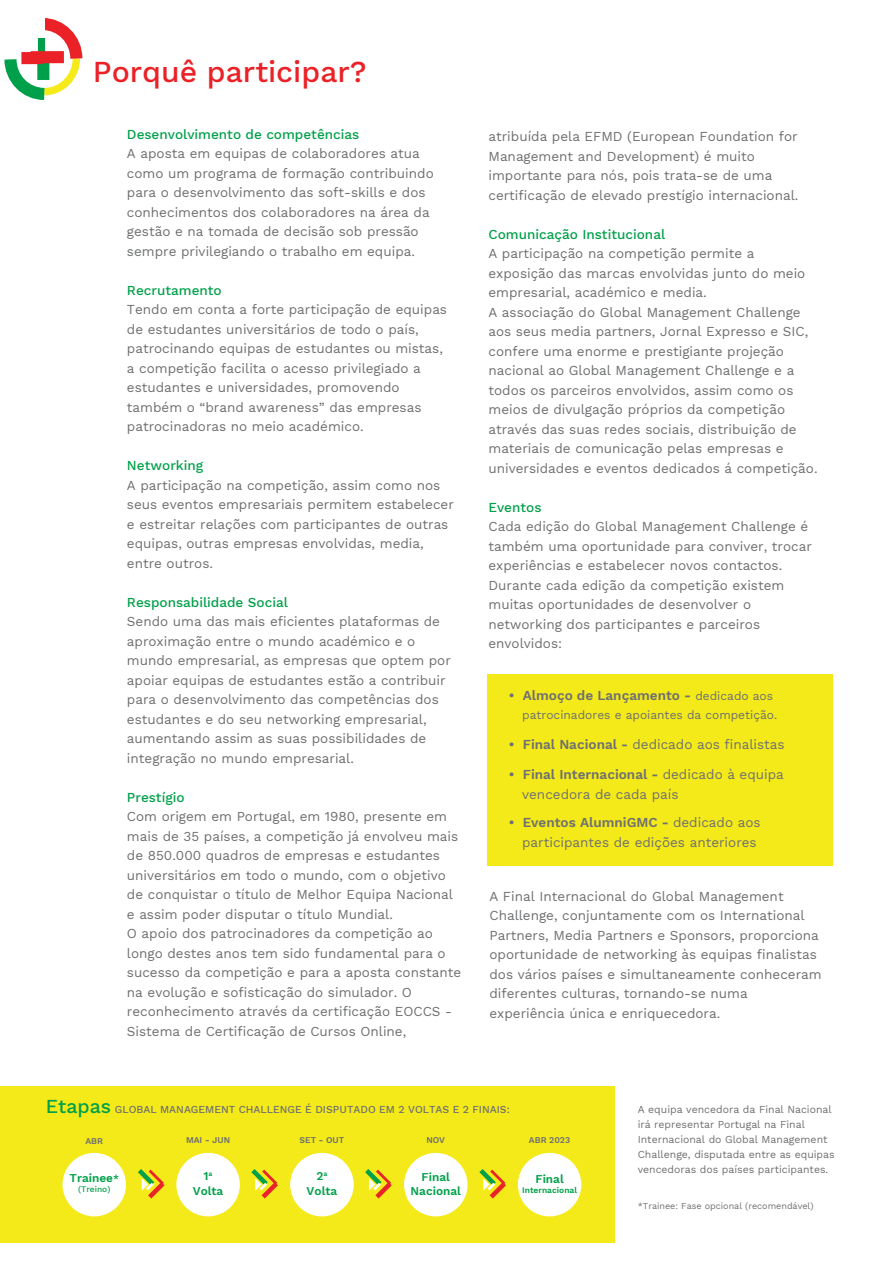
<style>
.page{position:relative;width:893px;height:1263px;background:#fff}
.page>*{position:absolute;margin:0;border:0;box-sizing:border-box;transform-origin:0 0}
.t1{font:500 30px "Work Sans";color:#ea2227}
.t2{font:13.5px/19.5px "Work Sans";color:#6e6f71}
.t3{font:500 13.5px "Work Sans";color:#00a04a}
.t4{font:600 13.5px "Work Sans";color:#6e6f71}
.t5{font:12px "Work Sans";color:#6e6f71}
.t6{font:600 11.85px/14.1px "Work Sans";color:#00a04a;text-align:center}
.t7{font:10.5px/15px "Work Sans";color:#6e6f71}
.t8{font:500 10.5px "Work Sans";color:#6e6f71}
.t9{font:9px "Work Sans";color:#6e6f71}
.t10{font:600 8.7px "Work Sans";color:#6e6f71}
.t11{font:600 8.4px "Work Sans";color:#00a04a}
.t12{font:500 8.4px "Work Sans";color:#00a04a}
.s1{font-weight:400;font-size:12px}
.s2{font-weight:600}
.s3{font-size:19.5px;color:#00a04a}
.s4{font-size:10.05px}
</style>
<div class="page">
<div style="left:488px;top:674px;width:345px;height:192px;background:#f4ea19"></div>
<div style="left:0;top:1086px;width:614px;height:156px;background:#f4ea19"></div>
<svg style="left:4px;top:18px;width:79px;height:82px"></svg>
<div style="left:36px;top:14px;width:9px;height:18px;background:#fff"></div>
<div style="left:63px;top:1153px;width:63px;height:63px;background:#fff;border-radius:50%"></div>
<div style="left:176px;top:1153px;width:64px;height:63px;background:#fff;border-radius:50%"></div>
<div style="left:290px;top:1153px;width:64px;height:63px;background:#fff;border-radius:50%"></div>
<div style="left:404px;top:1153px;width:64px;height:63px;background:#fff;border-radius:50%"></div>
<div style="left:518px;top:1153px;width:63px;height:63px;background:#fff;border-radius:50%"></div>
<svg style="left:138px;top:1169px;width:27px;height:29px"></svg>
<svg style="left:251px;top:1169px;width:27px;height:29px"></svg>
<svg style="left:365px;top:1169px;width:27px;height:29px"></svg>
<svg style="left:479px;top:1169px;width:27px;height:29px"></svg>
<h1 class="t1" style="left:93px;top:54px;width:275px">Porquê participar?</h1>
<p class="t3" style="left:127px;top:126px;width:234px">Desenvolvimento de competências</p>
<p class="t2" style="left:127px;top:143px;width:308px">A aposta em equipas de colaboradores atua como um programa de formação contribuindo para o desenvolvimento das soft-skills e dos conhecimentos dos colaboradores na área da gestão e na tomada de decisão sob pressão sempre privilegiando o trabalho em equipa.</p>
<p class="t3" style="left:127px;top:282px;width:96px">Recrutamento</p>
<p class="t2" style="left:127px;top:299px;width:322px">Tendo em conta a forte participação de equipas de estudantes universitários de todo o país, patrocinando equipas de estudantes ou mistas, a competição facilita o acesso privilegiado a estudantes e universidades, promovendo também o “brand awareness” das empresas patrocinadoras no meio académico.</p>
<p class="t3" style="left:127px;top:458px;width:78px">Networking</p>
<p class="t2" style="left:127px;top:475px;width:328px">A participação na competição, assim como nos seus eventos empresariais permitem estabelecer e estreitar relações com participantes de outras equipas, outras empresas envolvidas, media, entre outros.</p>
<p class="t3" style="left:127px;top:594px;width:163px">Responsabilidade Social</p>
<p class="t2" style="left:127px;top:611px;width:325px">Sendo uma das mais eficientes plataformas de aproximação entre o mundo académico e o mundo empresarial, as empresas que optem por apoiar equipas de estudantes estão a contribuir para o desenvolvimento das competências dos estudantes e do seu networking empresarial, aumentando assim as suas possibilidades de integração no mundo empresarial.</p>
<p class="t3" style="left:127px;top:789px;width:59px">Prestígio</p>
<p class="t2" style="left:127px;top:806px;width:336px">Com origem em Portugal, em 1980, presente em mais de 35 países, a competição já envolveu mais de 850.000 quadros de empresas e estudantes universitários em todo o mundo, com o objetivo de conquistar o título de Melhor Equipa Nacional e assim poder disputar o título Mundial.<br>O apoio dos patrocinadores da competição ao longo destes anos tem sido fundamental para o sucesso da competição e para a aposta constante na evolução e sofisticação do simulador. O reconhecimento através da certificação EOCCS - Sistema de Certificação de Cursos Online,</p>
<p class="t2" style="left:488px;top:126px;width:311px">atribuída pela EFMD (European Foundation for Management and Development) é muito importante para nós, pois trata-se de uma certificação de elevado prestígio internacional.</p>
<p class="t3" style="left:488px;top:226px;width:178px">Comunicação Institucional</p>
<p class="t2" style="left:488px;top:243px;width:331px">A participação na competição permite a exposição das marcas envolvidas junto do meio empresarial, académico e media.<br>A associação do Global Management Challenge aos seus media partners, Jornal Expresso e SIC, confere uma enorme e prestigiante projeção nacional ao Global Management Challenge e a todos os parceiros envolvidos, assim como os meios de divulgação próprios da competição através das suas redes sociais, distribuição de materiais de comunicação pelas empresas e universidades e eventos dedicados á competição.</p>
<p class="t3" style="left:488px;top:499px;width:55px">Eventos</p>
<p class="t2" style="left:488px;top:516px;width:325px">Cada edição do Global Management Challenge é também uma oportunidade para conviver, trocar experiências e estabelecer novos contactos.<br>Durante cada edição da competição existem muitas oportunidades de desenvolver o networking dos participantes e parceiros envolvidos:</p>
<p class="t4" style="left:509px;top:687px;width:266px">• Almoço de Lançamento - <span class="s1">dedicado aos</span></p>
<p class="t5" style="left:522px;top:706px;width:257px">patrocinadores e apoiantes da competição.</p>
<p class="t2" style="left:509px;top:734px;width:278px"><span class="s2">• Final Nacional -</span> dedicado aos finalistas</p>
<p class="t2" style="left:522px;top:764px;width:263px;text-indent:-14px"><span class="s2">• Final Internacional -</span> dedicado à equipa vencedora de cada país</p>
<p class="t2" style="left:509px;top:812px;width:253px;text-align:right"><span class="s2">• Eventos AlumniGMC -</span> dedicado aos participantes de edições anteriores</p>
<p class="t2" style="left:489px;top:886px;width:334px">A Final Internacional do Global Management Challenge, conjuntamente com os International Partners, Media Partners e Sponsors, proporciona oportunidade de networking às equipas finalistas dos vários países e simultaneamente conheceram diferentes culturas, tornando-se numa experiência única e enriquecedora.</p>
<p class="t8" style="left:46px;top:1103px;width:466px"><span class="s3">Etapas</span> GLOBAL MANAGEMENT CHALLENGE É DISPUTADO EM 2 VOLTAS E 2 FINAIS:</p>
<p class="t7" style="left:638px;top:1101px;width:198px">A equipa vencedora da Final Nacional irá representar Portugal na Final Internacional do Global Management Challenge, disputada entre as equipas vencedoras dos países participantes.</p>
<p class="t10" style="left:85px;top:1136px;width:19px">ABR</p>
<p class="t10" style="left:186px;top:1135px;width:46px">MAI - JUN</p>
<p class="t10" style="left:300px;top:1135px;width:46px">SET - OUT</p>
<p class="t10" style="left:426px;top:1135px;width:20px">NOV</p>
<p class="t10" style="left:529px;top:1135px;width:43px">ABR 2023</p>
<p class="t6" style="left:70px;top:1172px;width:51px">Trainee<span class="s4">*</span></p>
<p class="t12" style="left:78px;top:1184px;width:34px">(Treino)</p>
<p class="t6" style="left:193px;top:1170px;width:32px">1<sup>a<br></sup>Volta</p>
<p class="t6" style="left:307px;top:1170px;width:32px">2<sup>a<br></sup>Volta</p>
<p class="t6" style="left:411px;top:1170px;width:52px">Final<br>Nacional</p>
<p class="t6" style="left:535px;top:1172px;width:30px">Final</p>
<p class="t11" style="left:522px;top:1185px;width:56px">Internacional</p>
<p class="t9" style="left:638px;top:1199px;width:177px">*Trainee: Fase opcional (recomendável)</p>
</div>
